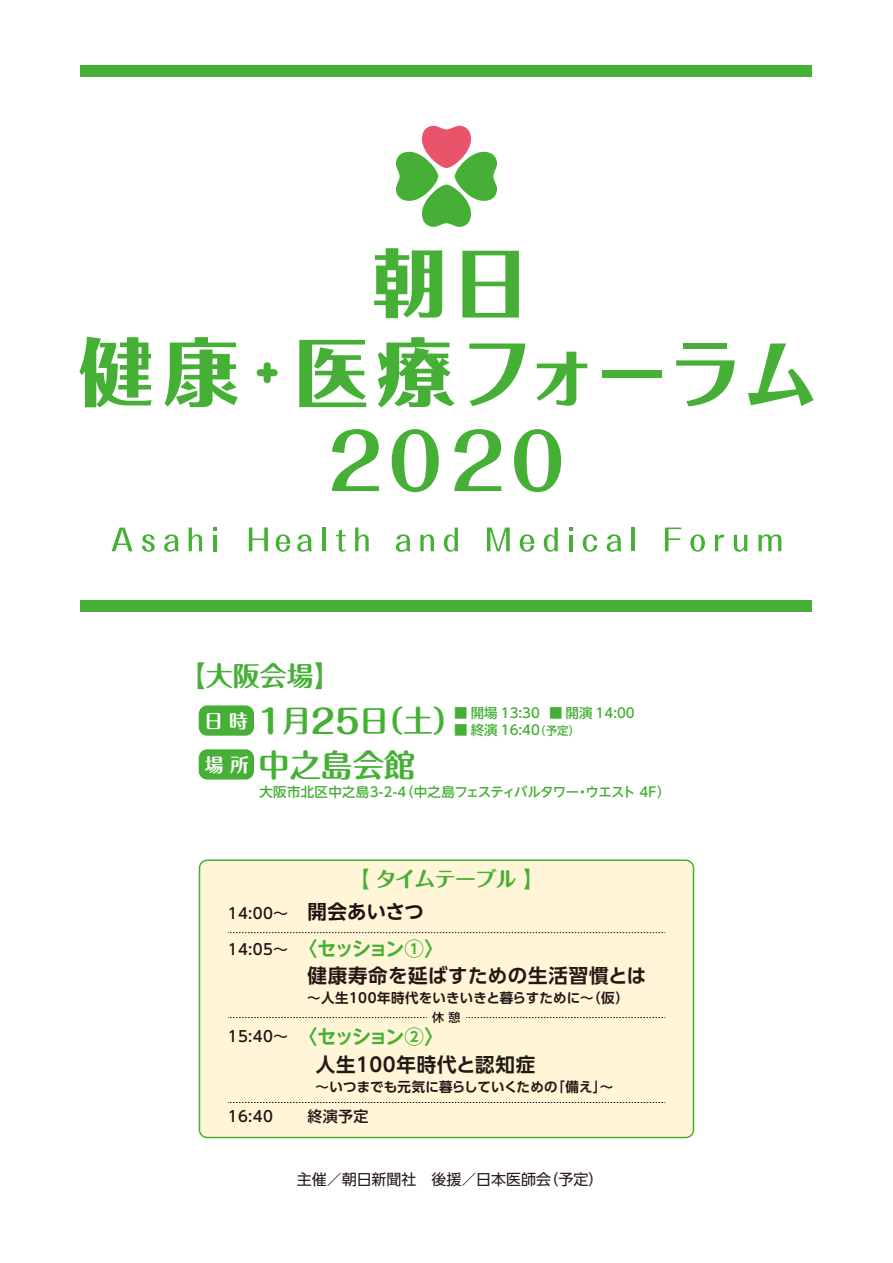
<style>
.page{position:relative;width:893px;height:1263px;background:#fff}
.page>*{position:absolute;margin:0;border:0;box-sizing:border-box;transform-origin:0 0}
.t1{font:700 31.5px "Maru Fo Pro";color:#45b035}
.t2{font:700 30px "Maru Fo Pro";color:#45b035}
.t3{font:700 27px "Maru Fo Pro";color:#45b035}
.t4{font:700 21px "Maru Fo Pro";letter-spacing:-.04em;color:#45b035}
.t5{font:700 19.5px "UD Shin Go Pro De";letter-spacing:.035em;color:#221815}
.t6{font:700 19.5px "UD Shin Go NT Pro De";letter-spacing:-.115em;color:#45b035}
.t7{font:700 18.9px "Maru Fo Pro";color:#fff}
.t8{font:500 15px "UD Shin Go NT Pro";letter-spacing:.025em;color:#1e1210}
.t9{font:15px "UD Shin Go NT Pro";color:#221815}
.t10{font:700 13.5px "UD Shin Go Pro De";letter-spacing:.015em;color:#221815}
.t11{font:500 13.5px "UD Shin Go NT Pro";letter-spacing:-.02em;color:#45b035}
.t12{font:500 13.5px "UD Shin Go NT Pro";color:#45b035}
.t13{font:500 12px "UD Shin Go NT Pro";color:#1e1210}
.s1{font-size:33px}
.s2{font-size:11.55px}
.s3{font-family:"UD Shin Go NT Pro De";font-weight:700;font-size:19.5px}
.s4{font-family:"UD Shin Go NT Pro";font-weight:500;font-size:15px;color:#1e1210}
</style>
<div class="page">
<div style="left:81px;top:66px;width:731px;height:11px;background:#45b035"></div>
<div style="left:81px;top:600px;width:731px;height:11px;background:#45b035"></div>
<div style="left:199px;top:705px;width:55px;height:31px;background:#45b035;border-radius:9px"></div>
<div style="left:199px;top:749px;width:55px;height:30px;background:#45b035;border-radius:9px"></div>
<svg style="left:396px;top:126px;width:101px;height:101px"></svg>
<svg style="left:462px;top:251px;width:57px;height:67px"></svg>
<svg style="left:374px;top:248px;width:68px;height:70px"></svg>
<svg style="left:748px;top:343px;width:66px;height:63px"></svg>
<div style="left:683px;top:343px;width:44px;height:6px;background:#45b035"></div>
<svg style="left:676px;top:360px;width:59px;height:46px"></svg>
<div style="left:603px;top:370px;width:59px;height:8px;background:#45b035"></div>
<svg style="left:537px;top:352px;width:50px;height:54px"></svg>
<svg style="left:469px;top:343px;width:56px;height:63px"></svg>
<svg style="left:378px;top:337px;width:77px;height:70px"></svg>
<svg style="left:257px;top:362px;width:21px;height:21px"></svg>
<svg style="left:165px;top:337px;width:73px;height:70px"></svg>
<svg style="left:79px;top:337px;width:73px;height:70px"></svg>
<svg style="left:299px;top:340px;width:67px;height:67px"></svg>
<svg style="left:332px;top:429px;width:47px;height:62px"></svg>
<svg style="left:392px;top:429px;width:47px;height:63px"></svg>
<svg style="left:454px;top:429px;width:47px;height:62px"></svg>
<svg style="left:514px;top:429px;width:47px;height:63px"></svg>
<svg style="left:112px;top:527px;width:21px;height:24px"></svg>
<svg style="left:142px;top:534px;width:13px;height:18px"></svg>
<svg style="left:164px;top:534px;width:15px;height:18px"></svg>
<svg style="left:189px;top:527px;width:13px;height:24px"></svg>
<hr style="left:213px;top:535px;width:4px;height:16px;background:#45b035">
<svg style="left:213px;top:527px;width:4px;height:4px"></svg>
<svg style="left:249px;top:527px;width:19px;height:24px"></svg>
<svg style="left:276px;top:534px;width:14px;height:18px"></svg>
<svg style="left:297px;top:534px;width:15px;height:18px"></svg>
<hr style="left:322px;top:527px;width:4px;height:24px;background:#45b035">
<svg style="left:336px;top:529px;width:10px;height:23px"></svg>
<svg style="left:355px;top:527px;width:14px;height:24px"></svg>
<svg style="left:396px;top:534px;width:14px;height:18px"></svg>
<svg style="left:420px;top:534px;width:14px;height:17px"></svg>
<svg style="left:444px;top:527px;width:14px;height:25px"></svg>
<svg style="left:487px;top:527px;width:23px;height:24px"></svg>
<svg style="left:520px;top:534px;width:14px;height:18px"></svg>
<svg style="left:544px;top:527px;width:14px;height:25px"></svg>
<hr style="left:569px;top:535px;width:3px;height:16px;background:#45b035">
<svg style="left:569px;top:527px;width:3px;height:4px"></svg>
<svg style="left:583px;top:534px;width:14px;height:18px"></svg>
<svg style="left:607px;top:534px;width:14px;height:18px"></svg>
<hr style="left:632px;top:527px;width:3px;height:24px;background:#45b035">
<svg style="left:665px;top:527px;width:16px;height:24px"></svg>
<svg style="left:690px;top:534px;width:15px;height:18px"></svg>
<svg style="left:715px;top:534px;width:9px;height:17px"></svg>
<svg style="left:734px;top:535px;width:13px;height:17px"></svg>
<svg style="left:758px;top:534px;width:23px;height:17px"></svg>
<div style="left:199px;top:859px;width:495px;height:279px;background:#fff5d7"></div>
<svg style="left:228px;top:932px;width:437px;height:1px"></svg>
<svg style="left:466px;top:1017px;width:199px;height:1px"></svg>
<svg style="left:228px;top:1017px;width:199px;height:1px"></svg>
<svg style="left:228px;top:1102px;width:437px;height:1px"></svg>
<h3 class="t3" style="left:179px;top:654px;width:163px">【大阪会場】</h3>
<h3 class="t7" style="left:204px;top:705px;width:45px">日 時</h3>
<h3 class="t7" style="left:205px;top:749px;width:46px">場 所</h3>
<h2 class="t2" style="left:258px;top:697px;width:206px"><span class="s1">1</span>月<span class="s1">25</span>日（土）</h2>
<h1 class="t1" style="left:258px;top:740px;width:159px">中之島会館</h1>
<p class="t12" style="left:454px;top:702px;width:182px">■ 開場 13:30 ■ 開演 14:00</p>
<p class="t12" style="left:454px;top:718px;width:128px">■ 終演 16:40<span class="s2">（予定）</span></p>
<p class="t11" style="left:259px;top:781px;width:413px">大阪市北区中之島3-2-4（中之島フェスティバルタワー・ウエスト 4F）</p>
<h3 class="t4" style="left:349px;top:862px;width:197px">【 タイムテーブル 】</h3>
<p class="t8" style="left:228px;top:901px;width:198px">14:00～ <span class="s3">開会あいさつ</span></p>
<p class="t8" style="left:228px;top:937px;width:62px">14:05～</p>
<h3 class="t6" style="left:298px;top:933px;width:148px">〈セッション①〉</h3>
<h3 class="t5" style="left:307px;top:959px;width:340px">健康寿命を延ばすための生活習慣とは</h3>
<p class="t10" style="left:307px;top:987px;width:323px">～人生100年時代をいきいきと暮らすために～（仮）</p>
<p class="t13" style="left:432px;top:1008px;width:30px">休 憩</p>
<h3 class="t6" style="left:228px;top:1020px;width:218px"><span class="s4">15:40～</span> 〈セッション②〉</h3>
<h3 class="t5" style="left:316px;top:1048px;width:221px">人生100年時代と認知症</h3>
<p class="t10" style="left:316px;top:1076px;width:299px">～いつまでも元気に暮らしていくための「備え」～</p>
<p class="t8" style="left:228px;top:1104px;width:47px">16:40</p>
<p class="t8" style="left:307px;top:1104px;width:63px">終演予定</p>
<p class="t9" style="left:297px;top:1167px;width:308px">主催／朝日新聞社　後援／日本医師会（予定）</p>
</div>
